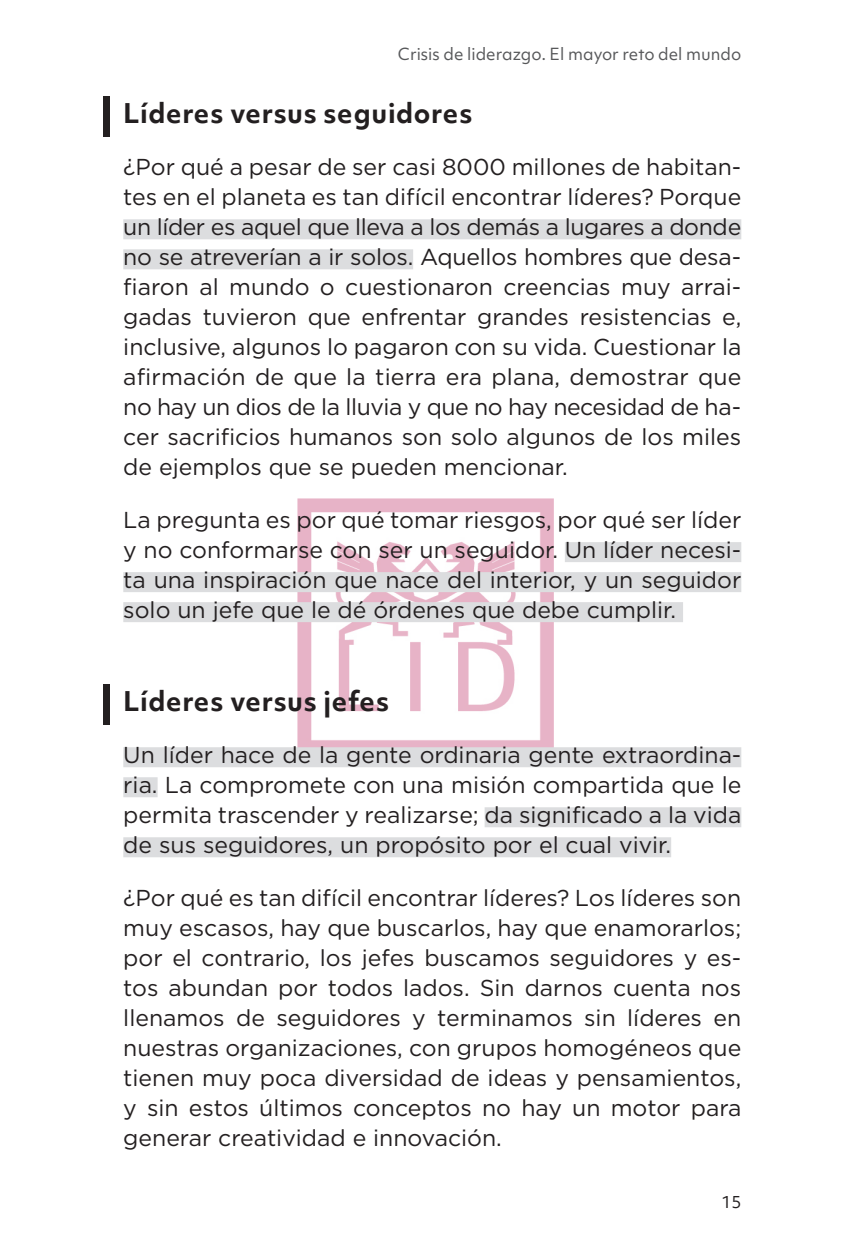
<style>
.page{position:relative;width:851px;height:1252px;background:#fff}
.page>*{position:absolute;margin:0;border:0;box-sizing:border-box;transform-origin:0 0}
.enc{font:700 26px "Objektiv Mk 1";letter-spacing:.025em;color:#231f20}
.par{font:23px/30px "Gotham";color:#231f20;text-align:justify}
.t1{font:16px "Objektiv Mk 1";color:#57585a}
.t2{font:16px "Objektiv Mk 1";color:#231f20}
</style>
<div class="page">
<img style="left:298px;top:498px;width:255px;height:249px">
<div style="left:123px;top:219px;width:618px;height:20px;background:#dcdddf"></div>
<div style="left:123px;top:249px;width:290px;height:20px;background:#dcdddf"></div>
<div style="left:565px;top:542px;width:176px;height:20px;background:#dcdddf"></div>
<div style="left:123px;top:572px;width:618px;height:20px;background:#dcdddf"></div>
<div style="left:123px;top:602px;width:560px;height:20px;background:#dcdddf"></div>
<div style="left:123px;top:747px;width:618px;height:20px;background:#dcdddf"></div>
<div style="left:123px;top:777px;width:35px;height:20px;background:#dcdddf"></div>
<div style="left:485px;top:807px;width:256px;height:20px;background:#dcdddf"></div>
<div style="left:123px;top:837px;width:548px;height:20px;background:#dcdddf"></div>
<div style="left:103px;top:96px;width:7px;height:41px;background:#231f20"></div>
<div style="left:103px;top:683px;width:7px;height:41px;background:#231f20"></div>
<p class="t1" style="left:398px;top:43px;width:345px">Crisis de liderazgo. El mayor reto del mundo</p>
<p class="enc" style="left:123px;top:94px;width:350px">Líderes versus seguidores</p>
<p class="par" style="left:123px;top:152px;width:620px">¿Por qué a pesar de ser casi 8000 millones de habitan&shy;tes en el planeta es tan difícil encontrar líderes? Porque un líder es aquel que lleva a los demás a lugares a donde no se atreverían a ir solos. Aquellos hombres que desa&shy;fiaron al mundo o cuestionaron creencias muy arrai&shy;gadas tuvieron que enfrentar grandes resistencias e, inclusive, algunos lo pagaron con su vida. Cuestionar la afirmación de que la tierra era plana, demostrar que no hay un dios de la lluvia y que no hay necesidad de ha&shy;cer sacrificios humanos son solo algunos de los miles de ejemplos que se pueden mencionar.</p>
<p class="par" style="left:123px;top:504px;width:620px">La pregunta es por qué tomar riesgos, por qué ser líder y no conformarse con ser un seguidor. Un líder necesi&shy;ta una inspiración que nace del interior, y un seguidor solo un jefe que le dé órdenes que debe cumplir.</p>
<p class="enc" style="left:123px;top:682px;width:267px">Líderes versus jefes</p>
<p class="par" style="left:123px;top:739px;width:619px">Un líder hace de la gente ordinaria gente extraordina&shy;ria. La compromete con una misión compartida que le permita trascender y realizarse; da significado a la vida de sus seguidores, un propósito por el cual vivir.</p>
<p class="par" style="left:123px;top:882px;width:620px">¿Por qué es tan difícil encontrar líderes? Los líderes son muy escasos, hay que buscarlos, hay que enamorarlos; por el contrario, los jefes buscamos seguidores y es&shy;tos abundan por todos lados. Sin darnos cuenta nos llenamos de seguidores y terminamos sin líderes en nuestras organizaciones, con grupos homogéneos que tienen muy poca diversidad de ideas y pensamientos, y sin estos últimos conceptos no hay un motor para generar creatividad e innovación.</p>
<p class="t2" style="left:721px;top:1190px;width:21px">15</p>
</div>
